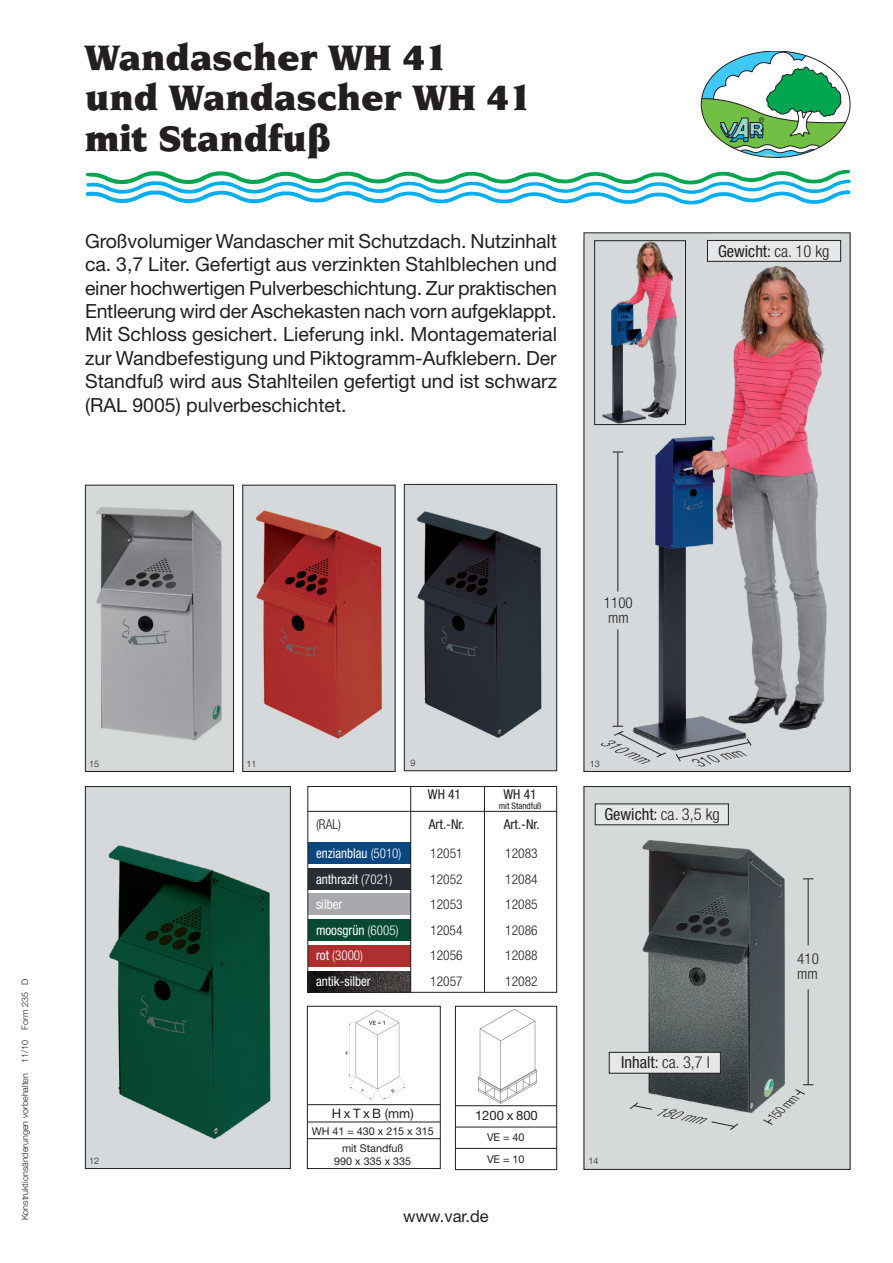
<style>
.page{position:relative;width:893px;height:1263px;background:#fff}
.page>*{position:absolute;margin:0;border:0;box-sizing:border-box;transform-origin:0 0}
.t1{font:900 38.25px/40.5px "Novarese";letter-spacing:-.01em;color:#231f20}
.t2{font:19.5px/23.4px "Helvetica Neue";color:#231f20;text-align:justify}
.t3{font:condensed 16.5px "Helvetica Neue";color:#231f20}
.t4{font:16.5px "Helvetica Neue";color:#231f20}
.t5{font:300 condensed 15px/15px "Helvetica Neue";color:#231f20}
.t6{font:300 condensed 13.5px "Helvetica Neue";color:#231f20}
.t7{font:condensed 13.5px "Helvetica Neue";color:#fff}
.t8{font:condensed 13.5px "Helvetica Neue";color:#231f20}
.t9{font:condensed 13.5px "Helvetica Neue";color:#fff;scale:.96 1}
.t10{font:300 condensed 13.5px "Helvetica Neue";color:#fff}
.t11{font:13.05px "Helvetica Neue";color:#231f20}
.t12{font:italic 300 condensed 12.9px "Helvetica Neue";color:#231f20;scale:1.21 1}
.t13{font:italic 300 condensed 12.75px "Helvetica Neue";color:#231f20;scale:1.23 1}
.t14{font:italic 300 condensed 12.75px "Helvetica Neue";color:#231f20;scale:.95 1}
.t15{font:10.8px/21.3px "Helvetica Neue";color:#231f20}
.t16{font:300 9px "Helvetica Neue";color:#231f20}
.t17{font:condensed 9px "Helvetica Neue";color:#231f20}
.s1{font-weight:300}
.s2{font-weight:400}
</style>
<div class="page">
<img style="left:586px;top:241px;width:262px;height:529px">
<img style="left:596px;top:242px;width:88px;height:181px">
<div style="left:594px;top:240px;width:92px;height:185px;border:1px solid #231f20"></div>
<img style="left:244px;top:487px;width:149px;height:283px">
<div style="left:242px;top:485px;width:153px;height:287px;border:1px solid #231f20"></div>
<img style="left:87px;top:487px;width:145px;height:283px">
<div style="left:85px;top:485px;width:149px;height:287px;border:1px solid #231f20"></div>
<img style="left:406px;top:486px;width:149px;height:283px">
<div style="left:404px;top:484px;width:153px;height:287px;border:1px solid #231f20"></div>
<img style="left:586px;top:788px;width:262px;height:380px">
<div style="left:584px;top:786px;width:266px;height:384px;border:1px solid #231f20"></div>
<img style="left:87px;top:793px;width:202px;height:374px">
<div style="left:85px;top:786px;width:206px;height:383px;border:1px solid #231f20"></div>
<img style="left:86px;top:184px;width:765px;height:20px">
<img style="left:86px;top:170px;width:765px;height:14px">
<div style="left:595px;top:804px;width:133px;height:21px;background:#e6e7e9"></div>
<div style="left:595px;top:803px;width:134px;height:22px;border:1px solid #231f20"></div>
<div style="left:609px;top:1052px;width:111px;height:21px;background:#e6e7e9"></div>
<div style="left:609px;top:1052px;width:112px;height:21px;border:1px solid #231f20"></div>
<img style="left:463px;top:1009px;width:87px;height:98px">
<hr style="left:455px;top:1127px;width:102px;height:1px;background:#231f20">
<hr style="left:455px;top:1105px;width:102px;height:1px;background:#231f20">
<hr style="left:455px;top:1148px;width:102px;height:1px;background:#231f20">
<div style="left:455px;top:1006px;width:102px;height:164px;border:1px solid #231f20"></div>
<img style="left:345px;top:1010px;width:61px;height:90px">
<hr style="left:307px;top:1122px;width:134px;height:1px;background:#231f20">
<hr style="left:307px;top:1104px;width:134px;height:1px;background:#231f20">
<hr style="left:307px;top:1138px;width:134px;height:1px;background:#231f20">
<div style="left:307px;top:1006px;width:134px;height:163px;border:1px solid #231f20"></div>
<div style="left:308px;top:945px;width:103px;height:22px;background:#ad2f2e"></div>
<img style="left:309px;top:971px;width:101px;height:20px">
<div style="left:308px;top:842px;width:103px;height:21px;background:#084780"></div>
<div style="left:308px;top:868px;width:103px;height:21px;background:#282c33"></div>
<div style="left:308px;top:894px;width:103px;height:21px;background:#a8a9ad"></div>
<div style="left:308px;top:919px;width:103px;height:22px;background:#074932"></div>
<div style="left:307px;top:786px;width:250px;height:207px;border:1px solid #231f20"></div>
<hr style="left:308px;top:811px;width:249px;height:1px;background:#231f20">
<hr style="left:484px;top:786px;width:1px;height:206px;background:#231f20">
<hr style="left:410px;top:786px;width:1px;height:206px;background:#231f20">
<svg style="left:675px;top:738px;width:77px;height:24px;background:#a7aaae"></svg>
<hr style="left:808px;top:879px;width:1px;height:66px;background:#231f20">
<hr style="left:618px;top:452px;width:1px;height:139px;background:#231f20">
<hr style="left:808px;top:989px;width:1px;height:96px;background:#231f20">
<hr style="left:618px;top:629px;width:1px;height:97px;background:#231f20">
<svg style="left:711px;top:1121px;width:28px;height:9px"></svg>
<svg style="left:630px;top:1102px;width:22px;height:8px"></svg>
<svg style="left:613px;top:726px;width:53px;height:31px;background:#a7abaf"></svg>
<div style="left:707px;top:240px;width:134px;height:21px;background:#e6e7e9"></div>
<div style="left:707px;top:240px;width:134px;height:22px;border:1px solid #231f20"></div>
<svg style="left:701px;top:51px;width:149px;height:106px"></svg>
<svg style="left:763px;top:1119px;width:10px;height:6px"></svg>
<svg style="left:795px;top:1084px;width:18px;height:11px"></svg>
<h1 class="t1" style="left:85px;top:37px;width:448px">Wandascher WH 41<br>und Wandascher WH 41 mit Standfuß</h1>
<p class="t2" style="left:85px;top:229px;width:473px">Großvolumiger Wandascher mit Schutzdach. Nutzinhalt ca. 3,7 Liter. Gefertigt aus verzinkten Stahlblechen und einer hochwertigen Pulverbeschichtung. Zur praktischen Entleerung wird der Aschekasten nach vorn aufgeklappt.<br>Mit Schloss gesichert. Lieferung inkl. Montagematerial zur Wandbefestigung und Piktogramm-Aufklebern. Der Standfuß wird aus Stahlteilen gefertigt und ist schwarz (RAL 9005) pulverbeschichtet.</p>
<p class="t3" style="left:718px;top:241px;width:113px">Gewicht: <span class="s1">ca. 10 kg</span></p>
<p class="t16" style="left:20px;top:1220px;width:243px;rotate:-90deg">Konstruktionsänderungen vorbehalten 11/10 Form 235 D</p>
<p class="t5" style="left:604px;top:595px;width:30px">1100 mm</p>
<p class="t12" style="left:604px;top:733px;width:42px;rotate:25deg">310 mm</p>
<p class="t13" style="left:697px;top:755px;width:42px;rotate:-13deg">310 mm</p>
<p class="t16" style="left:89px;top:758px;width:12px">15</p>
<p class="t16" style="left:247px;top:758px;width:12px">11</p>
<p class="t16" style="left:410px;top:758px;width:7px">9</p>
<p class="t16" style="left:590px;top:758px;width:12px">13</p>
<p class="t8" style="left:428px;top:786px;width:35px">WH 41</p>
<p class="t8" style="left:503px;top:786px;width:35px">WH 41</p>
<p class="t17" style="left:499px;top:801px;width:44px">mit Standfuß</p>
<p class="t6" style="left:316px;top:816px;width:27px">(RAL)</p>
<p class="t8" style="left:429px;top:816px;width:37px">Art.-Nr.</p>
<p class="t8" style="left:504px;top:816px;width:37px">Art.-Nr.</p>
<p class="t9" style="left:316px;top:845px;width:90px">enzianblau <span class="s1">(5010)</span></p>
<p class="t6" style="left:430px;top:846px;width:34px">12051</p>
<p class="t6" style="left:505px;top:846px;width:34px">12083</p>
<p class="t7" style="left:316px;top:871px;width:78px">anthrazit <span class="s1">(7021)</span></p>
<p class="t6" style="left:430px;top:871px;width:34px">12052</p>
<p class="t6" style="left:505px;top:871px;width:34px">12084</p>
<p class="t7" style="left:316px;top:896px;width:28px">silber</p>
<p class="t6" style="left:430px;top:897px;width:34px">12053</p>
<p class="t6" style="left:505px;top:897px;width:34px">12085</p>
<p class="t7" style="left:316px;top:922px;width:84px">moosgrün <span class="s1">(6005)</span></p>
<p class="t6" style="left:430px;top:922px;width:34px">12054</p>
<p class="t6" style="left:505px;top:922px;width:34px">12086</p>
<p class="t10" style="left:316px;top:948px;width:49px"><span class="s2">rot</span> (3000)</p>
<p class="t6" style="left:430px;top:948px;width:34px">12056</p>
<p class="t6" style="left:505px;top:948px;width:34px">12088</p>
<p class="t7" style="left:316px;top:973px;width:56px">antik-silber</p>
<p class="t6" style="left:430px;top:973px;width:34px">12057</p>
<p class="t6" style="left:505px;top:973px;width:34px">12082</p>
<p class="t3" style="left:604px;top:805px;width:117px">Gewicht: <span class="s1">ca. 3,5 kg</span></p>
<p class="t5" style="left:797px;top:951px;width:23px">410 mm</p>
<p class="t11" style="left:332px;top:1105px;width:83px">HxTxB (mm)</p>
<p class="t11" style="left:475px;top:1108px;width:64px">1200 x 800</p>
<p class="t15" style="left:312px;top:1122px;width:124px;line-height:17.1px;text-align:center">WH 41 = 430 x 215 x 315 mit Standfuß</p>
<p class="t15" style="left:334px;top:1150px;width:78px">990 x 335 x 335</p>
<p class="t15" style="left:487px;top:1127px;width:39px">VE = 40<br>VE = 10</p>
<p class="t16" style="left:89px;top:1155px;width:12px">12</p>
<p class="t16" style="left:588px;top:1155px;width:12px">14</p>
<p class="t4" style="left:403px;top:1206px;width:87px">www.var.de</p>
<p class="t3" style="left:621px;top:1053px;width:90px">Inhalt: <span class="s1">ca. 3,7 l</span></p>
<p class="t12" style="left:656px;top:1103px;width:42px;rotate:11deg">180 mm</p>
<p class="t14" style="left:767px;top:1113px;width:38px;rotate:-42deg">150 mm</p>
</div>
